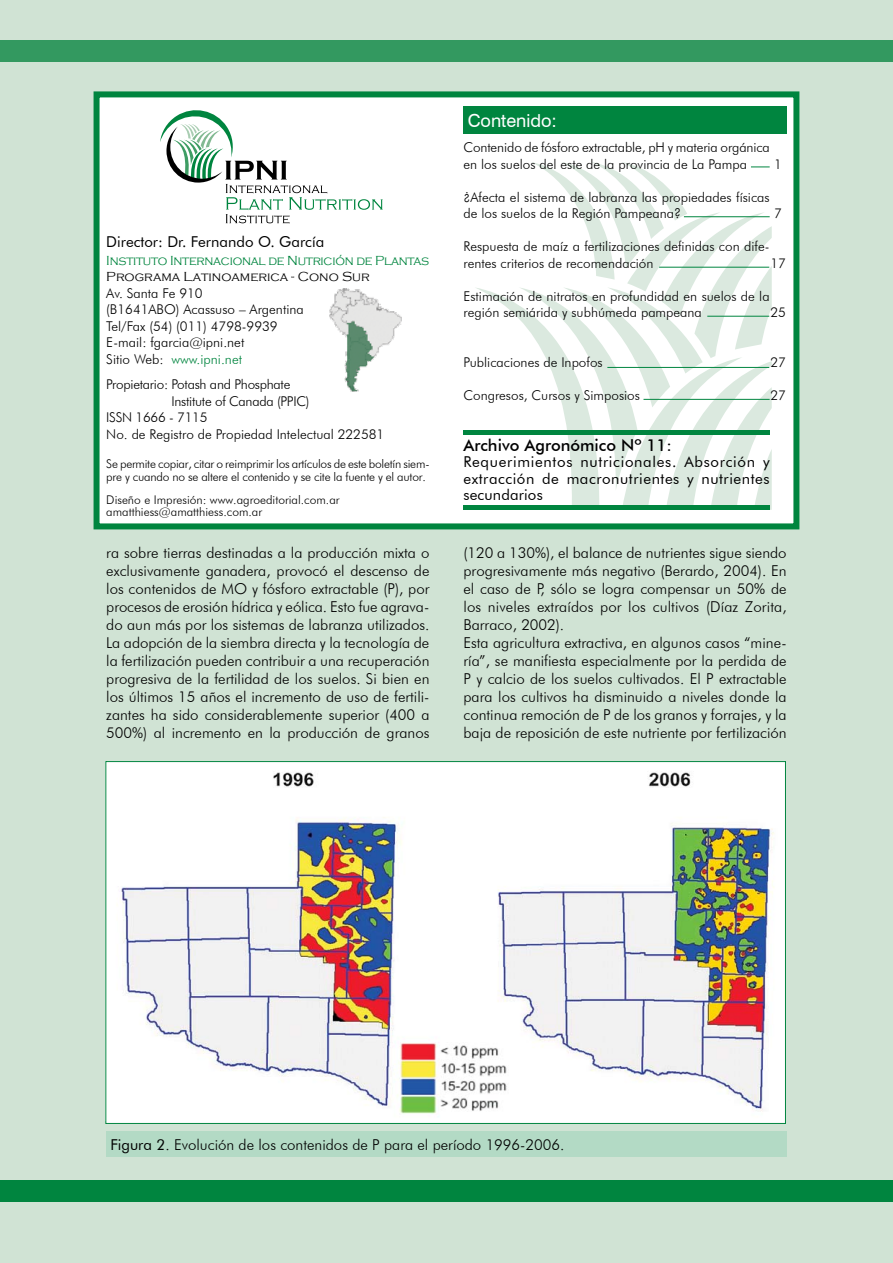
<style>
.page{position:relative;width:893px;height:1263px;background:#d0e3d4}
.page>*{position:absolute;margin:0;border:0;box-sizing:border-box;transform-origin:0 0}
.t1{font:18px "Swiss 721 BT";color:#fff}
.t2{font:500 16.5px "Futura BT";color:#000}
.t3{font:300 15px/18px "Futura BT";color:#000;text-align:justify}
.t4{font:15px/16.5px "Futura BT";letter-spacing:.025em;color:#000;text-align:justify}
.t5{font:15px "Futura BT";color:#000}
.t6{font:300 13.5px/16.5px "Futura BT";color:#000}
.t7{font:300 13.5px "Futura BT";letter-spacing:-.02em;color:#000}
.t8{font:300 13.5px "Copperplate Gothic";letter-spacing:-.02em;color:#00853f;scale:.95 1}
.t9{font:300 13.5px "Copperplate Gothic";color:#000}
.t10{font:300 12px/13.5px "Futura BT";letter-spacing:-.02em;color:#000}
.t11{font:300 12px/12px "Futura BT";color:#000}
.s1{color:#00853f}
.s2{font-weight:400}
</style>
<div class="page">
<div style="left:97px;top:94px;width:699px;height:432px;background:#fff"></div>
<div style="left:94px;top:91px;width:705px;height:438px;border:6px solid #00853f"></div>
<svg style="left:160px;top:110px;width:223px;height:114px"></svg>
<div style="left:463px;top:106px;width:324px;height:27px;background:#00853f"></div>
<img style="left:330px;top:289px;width:72px;height:102px">
<div style="left:0;top:1180px;width:893px;height:21px;background:#00853f"></div>
<div style="left:106px;top:1131px;width:681px;height:26px;background:#b3dac5"></div>
<img style="left:107px;top:763px;width:677px;height:357px">
<div style="left:0;top:40px;width:893px;height:22px;background:#339960"></div>
<svg style="left:475px;top:162px;width:297px;height:348px"></svg>
<hr style="left:684px;top:216px;width:86px;height:1px;background:#00853f">
<hr style="left:659px;top:267px;width:110px;height:1px;background:#00853f">
<hr style="left:707px;top:316px;width:62px;height:1px;background:#00853f">
<hr style="left:607px;top:367px;width:162px;height:1px;background:#00853f">
<hr style="left:643px;top:399px;width:127px;height:1px;background:#00853f">
<hr style="left:463px;top:430px;width:307px;height:4px;background:#00853f">
<div style="left:463px;top:505px;width:307px;height:5px;background:#00853f"></div>
<p class="t1" style="left:468px;top:109px;width:91px">Contenido:</p>
<p class="t6" style="left:463px;top:139px;width:308px">Contenido de fósforo extractable, pH y materia orgánica en los suelos del este de la provincia de La Pampa</p>
<p class="t6" style="left:463px;top:189px;width:308px">¿Afecta el sistema de labranza las propiedades físicas de los suelos de la Región Pampeana?</p>
<p class="t6" style="left:463px;top:238px;width:308px">Respuesta de maíz a fertilizaciones definidas con dife&shy;rentes criterios de recomendación</p>
<p class="t6" style="left:463px;top:288px;width:308px">Estimación de nitratos en profundidad en suelos de la región semiárida y subhúmeda pampeana</p>
<p class="t6" style="left:463px;top:354px;width:141px">Publicaciones de Inpofos</p>
<p class="t6" style="left:463px;top:387px;width:178px">Congresos, Cursos y Simposios</p>
<p class="t2" style="left:463px;top:435px;width:210px">Archivo Agronómico Nº 11:</p>
<p class="t4" style="left:463px;top:454px;width:308px">Requerimientos nutricionales. Absorción y extracción de macronutrientes y nutrientes secundarios</p>
<p class="t6" style="left:774px;top:156px;width:9px">1</p>
<p class="t6" style="left:774px;top:205px;width:9px">7</p>
<p class="t6" style="left:770px;top:255px;width:17px">17</p>
<p class="t6" style="left:770px;top:304px;width:17px">25</p>
<p class="t6" style="left:770px;top:354px;width:17px">27</p>
<p class="t6" style="left:770px;top:387px;width:17px">27</p>
<p class="t5" style="left:106px;top:232px;width:219px">Director: Dr. Fernando O. García</p>
<p class="t8" style="left:106px;top:253px;width:341px">Instituto Internacional de Nutrición de Plantas</p>
<p class="t9" style="left:106px;top:269px;width:265px">Programa Latinoamerica - Cono Sur</p>
<p class="t6" style="left:106px;top:285px;width:199px">Av. Santa Fe 910<br>(B1641ABO) Acassuso – Argentina<br>Tel/Fax (54) (011) 4798-9939<br>E-mail: fgarcia@ipni.net<br>Sitio Web: <span class="s1">www.ipni.net</span></p>
<p class="t7" style="left:106px;top:376px;width:186px">Propietario: Potash and Phosphate</p>
<p class="t7" style="left:171px;top:393px;width:140px">Institute of Canada (PPIC)</p>
<p class="t7" style="left:106px;top:409px;width:103px">ISSN 1666 - 7115</p>
<p class="t6" style="left:106px;top:426px;width:280px">No. de Registro de Propiedad Intelectual 222581</p>
<p class="t10" style="left:106px;top:456px;width:325px">Se permite copiar, citar o reimprimir los artículos de este boletín siem&shy;pre y cuando no se altere el contenido y se cite la fuente y el autor.</p>
<p class="t11" style="left:106px;top:493px;width:235px">Diseño e Impresión: www.agroeditorial.com.ar amatthiess@amatthiess.com.ar</p>
<p class="t3" style="left:106px;top:543px;width:325px">ra sobre tierras destinadas a la producción mixta o exclusivamente ganadera, provocó el descenso de los contenidos de MO y fósforo extractable (P), por procesos de erosión hídrica y eólica. Esto fue agrava&shy;do aun más por los sistemas de labranza utilizados.<br>La adopción de la siembra directa y la tecnología de la fertilización pueden contribuir a una recuperación progresiva de la fertilidad de los suelos. Si bien en los últimos 15 años el incremento de uso de fertili&shy;zantes ha sido considerablemente superior (400 a 500%) al incremento en la producción de granos</p>
<p class="t3" style="left:463px;top:543px;width:325px;text-align:left">(120 a 130%), el balance de nutrientes sigue siendo progresivamente más negativo (Berardo, 2004). En el caso de P, sólo se logra compensar un 50% de los niveles extraídos por los cultivos (Díaz Zorita, Barraco, 2002).<br>Esta agricultura extractiva, en algunos casos “mine&shy;ría”, se manifiesta especialmente por la perdida de P y calcio de los suelos cultivados. El P extractable para los cultivos ha disminuido a niveles donde la continua remoción de P de los granos y forrajes, y la baja de reposición de este nutriente por fertilización</p>
<p class="t3" style="left:111px;top:1135px;width:455px"><span class="s2">Figura 2</span>. Evolución de los contenidos de P para el período 1996-2006.</p>
</div>
